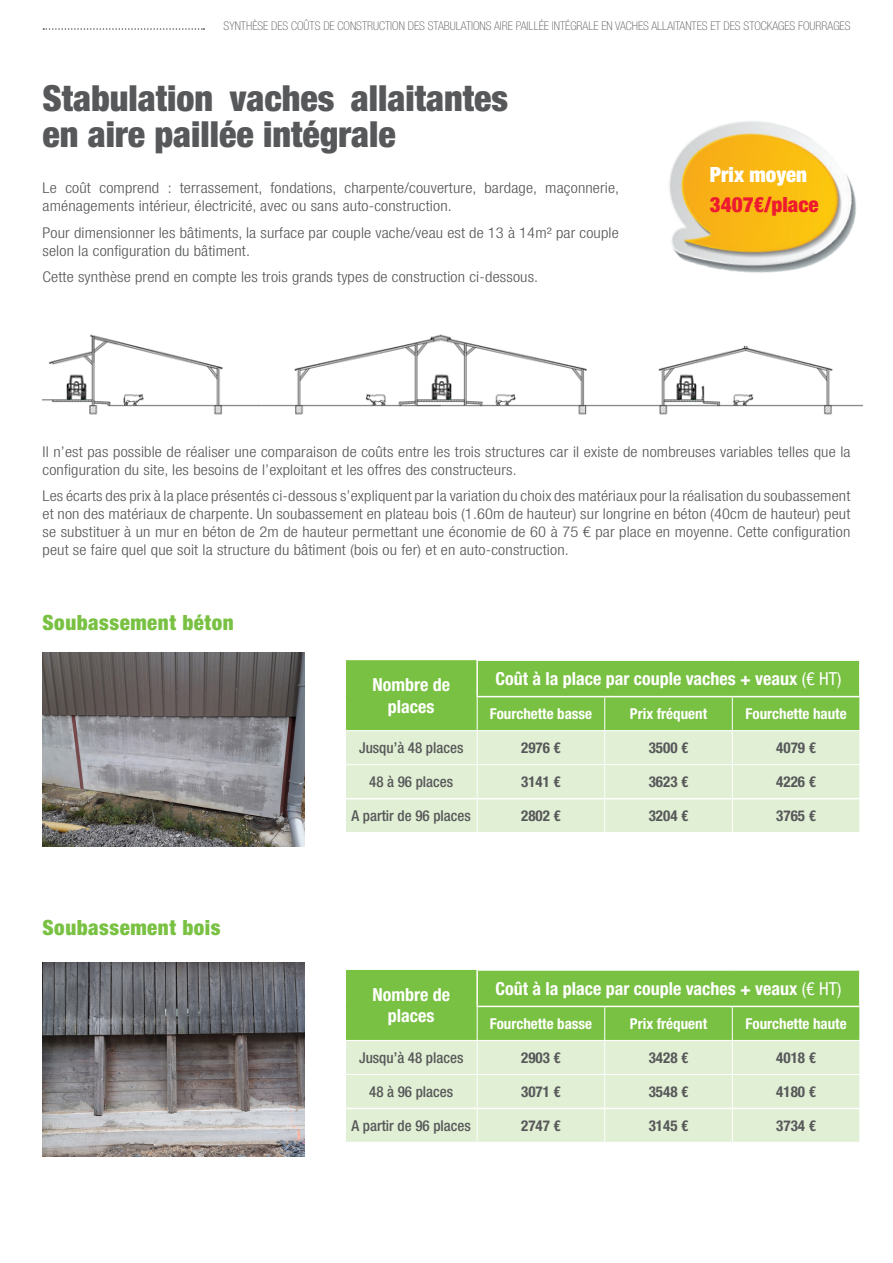
<style>
.page{position:relative;width:893px;height:1263px;background:#fff}
.page>*{position:absolute;margin:0;border:0;box-sizing:border-box;transform-origin:0 0}
.t1{font:900 condensed 36px/36px "Helvetica Neue LT Std";color:#57585a}
.t2{font:900 condensed 21px "Helvetica Neue LT Std";letter-spacing:.025em;color:#79c142}
.t3{font:900 condensed 21px "Helvetica Neue LT Std";color:#ee1a30}
.t4{font:900 condensed 21px "Helvetica Neue LT Std";color:#fff}
.t5{font:700 condensed 18px/21.6px "Helvetica Neue LT Std";color:#fff;text-align:center}
.t6{font:700 condensed 15px "Helvetica Neue LT Std";color:#57585a}
.t7{font:500 condensed 15px "Helvetica Neue LT Std";color:#57585a}
.t8{font:700 condensed 15px "Helvetica Neue LT Std";color:#fff}
.t9{font:300 condensed 14.85px/18px "Helvetica Neue LT Std";letter-spacing:.01em;color:#57585a;scale:1.11 1}
.t10{font:100 condensed 12px "Helvetica Neue LT Std";color:#57585a}
.s1{font-weight:400}
</style>
<div class="page">
<svg style="left:43px;top:28px;width:161px;height:2px"></svg>
<img style="left:669px;top:121px;width:188px;height:152px">
<img style="left:43px;top:334px;width:819px;height:81px">
<div style="left:346px;top:660px;width:513px;height:70px;background:#79c142"></div>
<div style="left:346px;top:731px;width:513px;height:101px;background:#e1efd4"></div>
<hr style="left:344px;top:798px;width:133px;height:1px;background:#fff">
<hr style="left:478px;top:798px;width:126px;height:1px;background:#fff">
<hr style="left:605px;top:798px;width:127px;height:1px;background:#fff">
<hr style="left:733px;top:798px;width:126px;height:1px;background:#fff">
<hr style="left:477px;top:697px;width:1px;height:33px;background:#fff">
<hr style="left:604px;top:697px;width:1px;height:33px;background:#fff">
<hr style="left:477px;top:731px;width:1px;height:33px;background:#fff">
<hr style="left:604px;top:731px;width:1px;height:33px;background:#fff">
<hr style="left:346px;top:764px;width:131px;height:1px;background:#fff">
<hr style="left:477px;top:764px;width:128px;height:1px;background:#fff">
<hr style="left:477px;top:765px;width:1px;height:34px;background:#fff">
<hr style="left:605px;top:764px;width:127px;height:1px;background:#fff">
<hr style="left:604px;top:765px;width:1px;height:34px;background:#fff">
<hr style="left:732px;top:764px;width:128px;height:1px;background:#fff">
<hr style="left:477px;top:799px;width:1px;height:33px;background:#fff">
<hr style="left:604px;top:799px;width:1px;height:33px;background:#fff">
<hr style="left:732px;top:697px;width:1px;height:33px;background:#fff">
<hr style="left:732px;top:731px;width:1px;height:33px;background:#fff">
<hr style="left:732px;top:765px;width:1px;height:34px;background:#fff">
<hr style="left:732px;top:799px;width:1px;height:33px;background:#fff">
<hr style="left:476px;top:659px;width:129px;height:2px;background:#fff">
<hr style="left:476px;top:661px;width:2px;height:35px;background:#fff">
<hr style="left:605px;top:659px;width:127px;height:2px;background:#fff">
<hr style="left:732px;top:659px;width:129px;height:2px;background:#fff">
<hr style="left:476px;top:696px;width:129px;height:1px;background:#fff">
<hr style="left:605px;top:696px;width:127px;height:1px;background:#fff">
<hr style="left:732px;top:696px;width:129px;height:1px;background:#fff">
<img style="left:43px;top:653px;width:261px;height:194px">
<div style="left:346px;top:970px;width:513px;height:70px;background:#79c142"></div>
<div style="left:346px;top:1041px;width:513px;height:101px;background:#e1efd4"></div>
<hr style="left:344px;top:1108px;width:133px;height:1px;background:#fff">
<hr style="left:478px;top:1108px;width:126px;height:1px;background:#fff">
<hr style="left:605px;top:1108px;width:127px;height:1px;background:#fff">
<hr style="left:733px;top:1108px;width:126px;height:1px;background:#fff">
<hr style="left:477px;top:1007px;width:1px;height:33px;background:#fff">
<hr style="left:604px;top:1007px;width:1px;height:33px;background:#fff">
<hr style="left:477px;top:1041px;width:1px;height:33px;background:#fff">
<hr style="left:604px;top:1041px;width:1px;height:33px;background:#fff">
<hr style="left:346px;top:1074px;width:131px;height:1px;background:#fff">
<hr style="left:477px;top:1074px;width:128px;height:1px;background:#fff">
<hr style="left:477px;top:1075px;width:1px;height:33px;background:#fff">
<hr style="left:605px;top:1074px;width:127px;height:1px;background:#fff">
<hr style="left:604px;top:1075px;width:1px;height:33px;background:#fff">
<hr style="left:732px;top:1074px;width:128px;height:1px;background:#fff">
<hr style="left:477px;top:1108px;width:1px;height:34px;background:#fff">
<hr style="left:604px;top:1108px;width:1px;height:34px;background:#fff">
<hr style="left:732px;top:1007px;width:1px;height:33px;background:#fff">
<hr style="left:732px;top:1041px;width:1px;height:33px;background:#fff">
<hr style="left:732px;top:1075px;width:1px;height:33px;background:#fff">
<hr style="left:732px;top:1108px;width:1px;height:34px;background:#fff">
<hr style="left:476px;top:969px;width:129px;height:2px;background:#fff">
<hr style="left:476px;top:971px;width:2px;height:35px;background:#fff">
<hr style="left:605px;top:969px;width:127px;height:2px;background:#fff">
<hr style="left:732px;top:969px;width:129px;height:2px;background:#fff">
<hr style="left:476px;top:1006px;width:129px;height:1px;background:#fff">
<hr style="left:605px;top:1006px;width:127px;height:1px;background:#fff">
<hr style="left:732px;top:1006px;width:129px;height:1px;background:#fff">
<img style="left:43px;top:962px;width:261px;height:195px">
<p class="t10" style="left:224px;top:19px;width:628px">SYNTHÈSE DES COÛTS DE CONSTRUCTION DES STABULATIONS AIRE PAILLÉE INTÉGRALE EN VACHES ALLAITANTES ET DES STOCKAGES FOURRAGES</p>
<h1 class="t1" style="left:43px;top:79px;width:467px">Stabulation vaches allaitantes en aire paillée intégrale</h1>
<p class="t9" style="left:43px;top:179px;width:521px">Le coût comprend : terrassement, fondations, charpente/couverture, bardage, maçonnerie, aménagements intérieur, électricité, avec ou sans auto-construction.</p>
<p class="t9" style="left:43px;top:223px;width:521px">Pour dimensionner les bâtiments, la surface par couple vache/veau est de 13 à 14m² par couple selon la configuration du bâtiment.</p>
<p class="t9" style="left:43px;top:268px;width:448px">Cette synthèse prend en compte les trois grands types de construction ci-dessous.</p>
<h2 class="t4" style="left:710px;top:161px;width:99px">Prix moyen</h2>
<h2 class="t3" style="left:710px;top:191px;width:110px">3407€/place</h2>
<p class="t9" style="left:43px;top:442px;width:729px">Il n’est pas possible de réaliser une comparaison de coûts entre les trois structures car il existe de nombreuses variables telles que la configuration du site, les besoins de l’exploitant et les offres des constructeurs.</p>
<p class="t9" style="left:43px;top:487px;width:729px;text-align:justify">Les écarts des prix à la place présentés ci-dessous s’expliquent par la variation du choix des matériaux pour la réalisation du soubassement et non des matériaux de charpente. Un soubassement en plateau bois (1.60m de hauteur) sur longrine en béton (40cm de hauteur) peut se substituer à un mur en béton de 2m de hauteur permettant une économie de 60 à 75 € par place en moyenne. Cette configuration peut se faire quel que soit la structure du bâtiment (bois ou fer) et en auto-construction.</p>
<h2 class="t2" style="left:43px;top:609px;width:193px">Soubassement béton</h2>
<h2 class="t2" style="left:43px;top:914px;width:180px">Soubassement bois</h2>
<p class="t5" style="left:372px;top:674px;width:79px">Nombre de places</p>
<p class="t5" style="left:496px;top:667px;width:347px">Coût à la place par couple vaches + veaux <span class="s1">(€ HT)</span></p>
<p class="t8" style="left:490px;top:704px;width:104px">Fourchette basse</p>
<p class="t8" style="left:630px;top:704px;width:79px">Prix fréquent</p>
<p class="t8" style="left:746px;top:704px;width:103px">Fourchette haute</p>
<p class="t7" style="left:359px;top:739px;width:106px">Jusqu’à 48 places</p>
<p class="t6" style="left:521px;top:739px;width:41px">2976 €</p>
<p class="t6" style="left:649px;top:739px;width:41px">3500 €</p>
<p class="t6" style="left:776px;top:739px;width:41px">4079 €</p>
<p class="t7" style="left:369px;top:773px;width:86px">48 à 96 places</p>
<p class="t6" style="left:521px;top:773px;width:41px">3141 €</p>
<p class="t6" style="left:649px;top:773px;width:41px">3623 €</p>
<p class="t6" style="left:776px;top:773px;width:41px">4226 €</p>
<p class="t7" style="left:352px;top:807px;width:121px">A partir de 96 places</p>
<p class="t6" style="left:521px;top:807px;width:41px">2802 €</p>
<p class="t6" style="left:649px;top:807px;width:41px">3204 €</p>
<p class="t6" style="left:776px;top:807px;width:41px">3765 €</p>
<p class="t5" style="left:372px;top:983px;width:79px">Nombre de places</p>
<p class="t5" style="left:496px;top:977px;width:347px">Coût à la place par couple vaches + veaux <span class="s1">(€ HT)</span></p>
<p class="t8" style="left:490px;top:1014px;width:104px">Fourchette basse</p>
<p class="t8" style="left:630px;top:1014px;width:79px">Prix fréquent</p>
<p class="t8" style="left:746px;top:1014px;width:103px">Fourchette haute</p>
<p class="t7" style="left:359px;top:1048px;width:106px">Jusqu’à 48 places</p>
<p class="t6" style="left:521px;top:1048px;width:41px">2903 €</p>
<p class="t6" style="left:649px;top:1048px;width:41px">3428 €</p>
<p class="t6" style="left:776px;top:1048px;width:41px">4018 €</p>
<p class="t7" style="left:369px;top:1082px;width:86px">48 à 96 places</p>
<p class="t6" style="left:521px;top:1082px;width:41px">3071 €</p>
<p class="t6" style="left:649px;top:1082px;width:41px">3548 €</p>
<p class="t6" style="left:776px;top:1082px;width:41px">4180 €</p>
<p class="t7" style="left:352px;top:1116px;width:121px">A partir de 96 places</p>
<p class="t6" style="left:521px;top:1116px;width:41px">2747 €</p>
<p class="t6" style="left:649px;top:1116px;width:41px">3145 €</p>
<p class="t6" style="left:776px;top:1116px;width:41px">3734 €</p>
</div>
